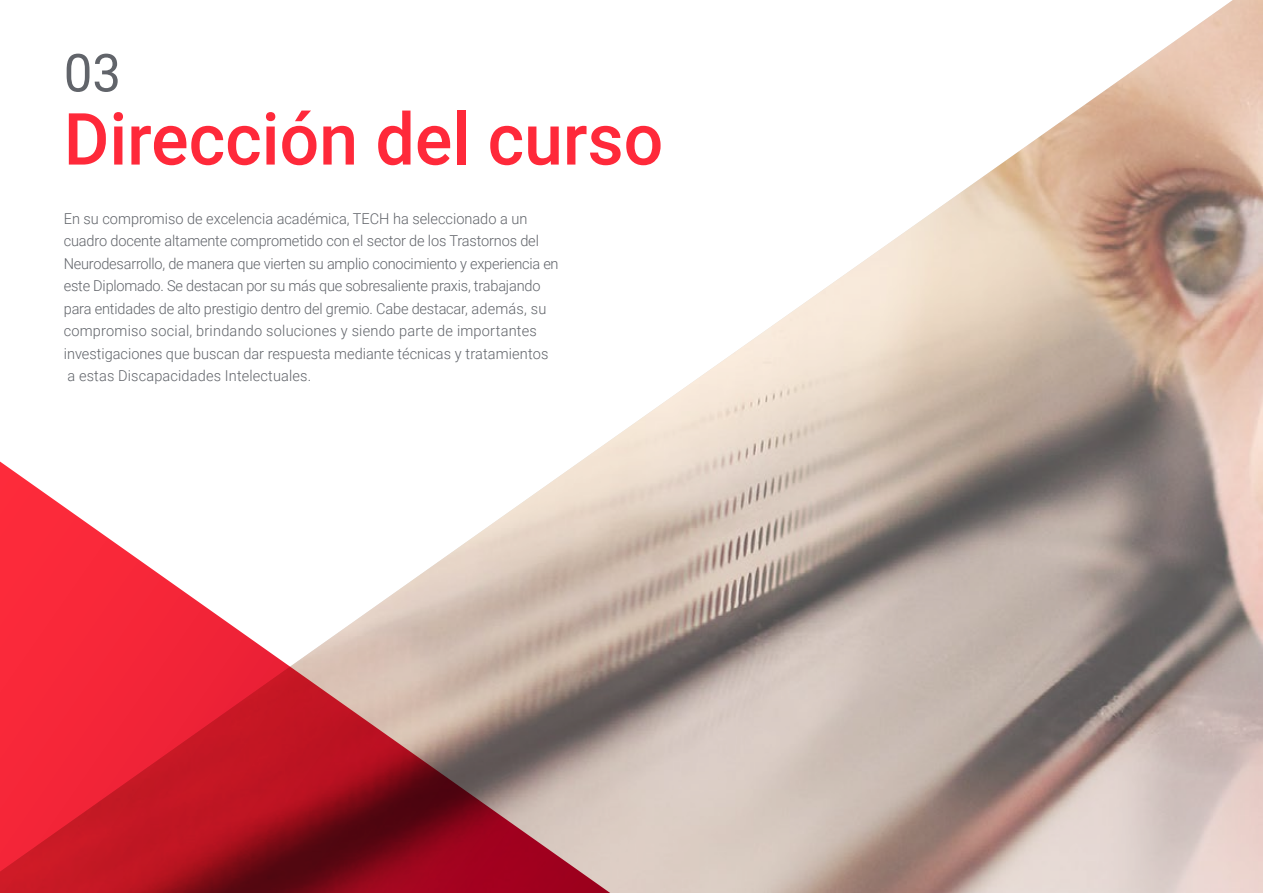
<style>
.page{position:relative;width:1263px;height:893px;background:#fff}
.page>*{position:absolute;margin:0;border:0;box-sizing:border-box;transform-origin:0 0}
.t1{font:500 72px "Roboto";color:#ff293a}
.t2{font:52.5px "Roboto";color:#61646a}
.t3{font:300 15px/22.5px "Roboto";letter-spacing:-.01em;color:#61646a}
</style>
<div class="page">
<img style="left:602px;top:0;width:661px;height:893px">
<svg style="left:0;top:446px;width:640px;height:447px"></svg>
<h2 class="t2" style="left:64px;top:36px;width:59px">03</h2>
<h1 class="t1" style="left:64px;top:89px;width:601px">Dirección del curso</h1>
<p class="t3" style="left:64px;top:207px;width:496px">En su compromiso de excelencia académica, TECH ha seleccionado a un cuadro docente altamente comprometido con el sector de los Trastornos del Neurodesarrollo, de manera que vierten su amplio conocimiento y experiencia en este Diplomado. Se destacan por su más que sobresaliente praxis, trabajando para entidades de alto prestigio dentro del gremio. Cabe destacar, además, su compromiso social, brindando soluciones y siendo parte de importantes investigaciones que buscan dar respuesta mediante técnicas y tratamientos a estas Discapacidades Intelectuales.</p>
</div>
